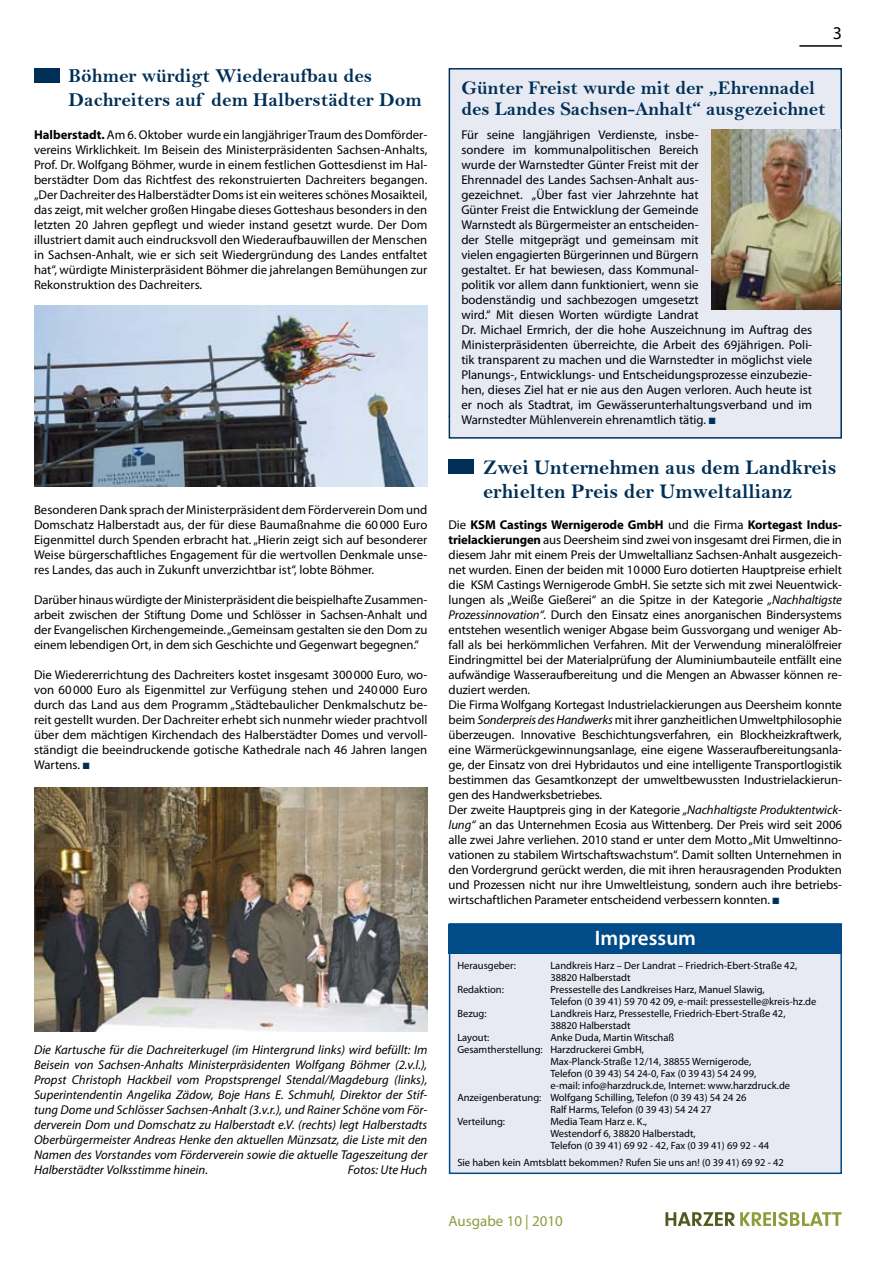
<style>
.page{position:relative;width:893px;height:1263px;background:#fff}
.page>*{position:absolute;margin:0;border:0;box-sizing:border-box;transform-origin:0 0}
.t1{font:21px/24px "Bell MT Bold";color:#003057}
.t2{font:600 21px "Myriad Pro";color:#fff}
.t3{font:19.8px/24px "Bell MT Bold";color:#003057}
.t4{font:19.5px/21px "Bell MT Bold";color:#003057}
.t5{font:18px "Myriad Pro";color:#000}
.t6{font:15px "Myriad Pro";color:#8f9c3c}
.t7{font:12.75px/15px "Myriad Pro";letter-spacing:-.01em;color:#000;text-align:justify}
.t8{font:italic 12.75px/15px "Myriad Pro";color:#000;text-align:justify}
.t9{font:10.5px/12px "Myriad Pro";color:#000}
.s1{font-weight:700}
.s2{color:#003057}
.s3{font-style:italic}
</style>
<div class="page">
<hr style="left:799px;top:45px;width:43px;height:2px;background:#000">
<svg style="left:665px;top:1212px;width:106px;height:14px"></svg>
<hr style="left:773px;top:1212px;width:3px;height:14px;background:#8f9c3c">
<svg style="left:778px;top:1212px;width:63px;height:14px"></svg>
<div style="left:34px;top:68px;width:26px;height:15px;background:#003057"></div>
<div style="left:449px;top:459px;width:25px;height:15px;background:#003057"></div>
<img style="left:34px;top:306px;width:393px;height:180px">
<div style="left:449px;top:923px;width:393px;height:251px;background:#e7e9f3;border:2px solid #004b88"></div>
<div style="left:449px;top:924px;width:393px;height:30px;background:#004b88"></div>
<div style="left:449px;top:68px;width:393px;height:371px;background:#e7e9f3;border:2px solid #003057"></div>
<img style="left:711px;top:130px;width:129px;height:179px">
<img style="left:34px;top:787px;width:393px;height:245px">
<h2 class="t3" style="left:69px;top:64px;width:355px">Böhmer würdigt Wiederaufbau des<br>Dachreiters auf dem Halberstädter Dom</h2>
<p class="t7" style="left:34px;top:127px;width:395px"><span class="s1">Halberstadt.</span> Am 6. Oktober wurde ein langjähriger Traum des Domförder&shy;vereins Wirklichkeit. Im Beisein des Ministerpräsidenten Sachsen-Anhalts, Prof. Dr. Wolfgang Böhmer, wurde in einem festlichen Gottesdienst im Hal&shy;berstädter Dom das Richtfest des rekonstruierten Dachreiters begangen. „Der Dachreiter des Halberstädter Doms ist ein weiteres schönes Mosaikteil, das zeigt, mit welcher großen Hingabe dieses Gotteshaus besonders in den letzten 20 Jahren gepflegt und wieder instand gesetzt wurde. Der Dom illustriert damit auch eindrucksvoll den Wiederaufbauwillen der Menschen in Sachsen-Anhalt, wie er sich seit Wiedergründung des Landes entfaltet hat“, würdigte Ministerpräsident Böhmer die jahrelangen Bemühungen zur Rekonstruktion des Dachreiters.</p>
<p class="t7" style="left:34px;top:502px;width:395px">Besonderen Dank sprach der Ministerpräsident dem Förderverein Dom und Domschatz Halberstadt aus, der für diese Baumaßnahme die 60000 Euro Eigenmittel durch Spenden erbracht hat. „Hierin zeigt sich auf besonderer Weise bürgerschaftliches Engagement für die wertvollen Denkmale unse&shy;res Landes, das auch in Zukunft unverzichtbar ist“, lobte Böhmer.</p>
<p class="t7" style="left:34px;top:592px;width:395px">Darüber hinaus würdigte der Ministerpräsident die beispielhafte Zusammen&shy;arbeit zwischen der Stiftung Dome und Schlösser in Sachsen-Anhalt und der Evangelischen Kirchengemeinde. „Gemeinsam gestalten sie den Dom zu einem lebendigen Ort, in dem sich Geschichte und Gegenwart begegnen.“</p>
<p class="t7" style="left:34px;top:667px;width:395px">Die Wiedererrichtung des Dachreiters kostet insgesamt 300000 Euro, wo&shy;von 60000 Euro als Eigenmittel zur Verfügung stehen und 240000 Euro durch das Land aus dem Programm „Städtebaulicher Denkmalschutz be&shy;reit gestellt wurden. Der Dachreiter erhebt sich nunmehr wieder prachtvoll über dem mächtigen Kirchendach des Halberstädter Domes und vervoll&shy;ständigt die beeindruckende gotische Kathedrale nach 46 Jahren langen Wartens. <span class="s2">■</span></p>
<p class="t8" style="left:34px;top:1042px;width:395px">Die Kartusche für die Dachreiterkugel (im Hintergrund links) wird befüllt: Im Beisein von Sachsen-Anhalts Ministerpräsidenten Wolfgang Böhmer (2.v.l.), Propst Christoph Hackbeil vom Propstsprengel Stendal/Magdeburg (links), Superintendentin Angelika Zädow, Boje Hans E. Schmuhl, Direktor der Stif&shy;tung Dome und Schlösser Sachsen-Anhalt (3.v.r.), und Rainer Schöne vom För&shy;derverein Dom und Domschatz zu Halberstadt e.V. (rechts) legt Halberstadts Oberbürgermeister Andreas Henke den aktuellen Münzsatz, die Liste mit den Namen des Vorstandes vom Förderverein sowie die aktuelle Tageszeitung der Halberstädter Volksstimme hinein.</p>
<p class="t8" style="left:348px;top:1162px;width:81px">Fotos: Ute Huch</p>
<h3 class="t5" style="left:833px;top:22px;width:11px">3</h3>
<h3 class="t4" style="left:461px;top:77px;width:366px">Günter Freist wurde mit der „Ehrennadel des Landes Sachsen-Anhalt“ ausgezeichnet</h3>
<p class="t7" style="left:461px;top:127px;width:352px;text-align:left">Für seine langjährigen Verdienste, insbe-<br>sondere im kommunalpolitischen Bereich<br>wurde der Warnstedter Günter Freist mit der<br>Ehrennadel des Landes Sachsen-Anhalt aus-<br>gezeichnet. „Über fast vier Jahrzehnte hat<br>Günter Freist die Entwicklung der Gemeinde<br>Warnstedt als Bürgermeister an entscheiden-<br>der Stelle mitgeprägt und gemeinsam mit<br>vielen engagierten Bürgerinnen und Bürgern<br>gestaltet. Er hat bewiesen, dass Kommunal-<br>politik vor allem dann funktioniert, wenn sie<br>bodenständig und sachbezogen umgesetzt<br>wird.“ Mit diesen Worten würdigte Landrat<br>Dr. Michael Ermrich, der die hohe Auszeichnung im Auftrag des Ministerpräsidenten überreichte, die Arbeit des 69jährigen. Poli&shy;tik transparent zu machen und die Warnstedter in möglichst viele Planungs-, Entwicklungs- und Entscheidungsprozesse einzubezie&shy;hen, dieses Ziel hat er nie aus den Augen verloren. Auch heute ist er noch als Stadtrat, im Gewässerunterhaltungsverband und im Warnstedter Mühlenverein ehrenamtlich tätig. <span class="s2">■</span></p>
<h1 class="t1" style="left:483px;top:455px;width:355px">Zwei Unternehmen aus dem Landkreis erhielten Preis der Umweltallianz</h1>
<p class="t7" style="left:449px;top:517px;width:395px;text-align:left">Die <span class="s1">KSM Castings Wernigerode GmbH</span> und die Firma <span class="s1">Kortegast Indus&shy;trielackierungen</span> aus Deersheim sind zwei von insgesamt drei Firmen, die in diesem Jahr mit einem Preis der Umweltallianz Sachsen-Anhalt ausgezeich&shy;net wurden. Einen der beiden mit 10000 Euro dotierten Hauptpreise erhielt die KSM Castings Wernigerode GmbH. Sie setzte sich mit zwei Neuentwick&shy;lungen als „Weiße Gießerei“ an die Spitze in der Kategorie <span class="s3">„Nachhaltigste Prozessinnovation“</span>. Durch den Einsatz eines anorganischen Bindersystems entstehen wesentlich weniger Abgase beim Gussvorgang und weniger Ab&shy;fall als bei herkömmlichen Verfahren. Mit der Verwendung mineralölfreier Eindringmittel bei der Materialprüfung der Aluminiumbauteile entfällt eine aufwändige Wasseraufbereitung und die Mengen an Abwasser können re&shy;duziert werden.<br>Die Firma Wolfgang Kortegast Industrielackierungen aus Deersheim konnte beim <span class="s3">Sonderpreis des Handwerks</span> mit ihrer ganzheitlichen Umweltphilosophie überzeugen. Innovative Beschichtungsverfahren, ein Blockheizkraftwerk, eine Wärmerückgewinnungsanlage, eine eigene Wasseraufbereitungsanla&shy;ge, der Einsatz von drei Hybridautos und eine intelligente Transportlogistik bestimmen das Gesamtkonzept der umweltbewussten Industrielackierun&shy;gen des Handwerksbetriebes.<br>Der zweite Hauptpreis ging in der Kategorie <span class="s3">„Nachhaltigste Produktentwick&shy;lung“</span> an das Unternehmen Ecosia aus Wittenberg. Der Preis wird seit 2006 alle zwei Jahre verliehen. 2010 stand er unter dem Motto „Mit Umweltinno&shy;vationen zu stabilem Wirtschaftswachstum“. Damit sollten Unternehmen in den Vordergrund gerückt werden, die mit ihren herausragenden Produkten und Prozessen nicht nur ihre Umweltleistung, sondern auch ihre betriebs&shy;wirtschaftlichen Parameter entscheidend verbessern konnten. <span class="s2">■</span></p>
<h1 class="t2" style="left:595px;top:925px;width:103px">Impressum</h1>
<p class="t9" style="left:457px;top:959px;width:60px">Herausgeber:</p>
<p class="t9" style="left:550px;top:959px;width:248px">Landkreis Harz – Der Landrat – Friedrich-Ebert-Straße 42,<br>38820 Halberstadt</p>
<p class="t9" style="left:457px;top:983px;width:48px">Redaktion:</p>
<p class="t9" style="left:550px;top:983px;width:268px">Pressestelle des Landkreises Harz, Manuel Slawig,<br>Telefon (0 39 41) 59 70 42 09, e-mail: pressestelle@kreis-hz.de</p>
<p class="t9" style="left:457px;top:1007px;width:31px">Bezug:</p>
<p class="t9" style="left:550px;top:1007px;width:237px">Landkreis Harz, Pressestelle, Friedrich-Ebert-Straße 42,<br>38820 Halberstadt</p>
<p class="t9" style="left:457px;top:1031px;width:33px">Layout:</p>
<p class="t9" style="left:550px;top:1031px;width:125px">Anke Duda, Martin Witschaß</p>
<p class="t9" style="left:457px;top:1043px;width:188px">Gesamtherstellung: Harzdruckerei GmbH,</p>
<p class="t9" style="left:550px;top:1055px;width:202px">Max-Planck-Straße 12/14, 38855 Wernigerode,</p>
<p class="t9" style="left:550px;top:1067px;width:207px">Telefon (0 39 43) 54 24-0, Fax (0 39 43) 54 24 99,</p>
<p class="t9" style="left:550px;top:1079px;width:241px">e-mail: info@harzdruck.de, Internet: www.harzdruck.de</p>
<p class="t9" style="left:457px;top:1091px;width:291px">Anzeigenberatung: Wolfgang Schilling, Telefon (0 39 43) 54 24 26</p>
<p class="t9" style="left:550px;top:1103px;width:163px">Ralf Harms, Telefon (0 39 43) 54 24 27</p>
<p class="t9" style="left:457px;top:1115px;width:49px">Verteilung:</p>
<p class="t9" style="left:550px;top:1115px;width:220px">Media Team Harz e. K.,<br>Westendorf 6, 38820 Halberstadt,<br>Telefon (0 39 41) 69 92 - 42, Fax (0 39 41) 69 92 - 44</p>
<p class="t9" style="left:457px;top:1156px;width:328px">Sie haben kein Amtsblatt bekommen? Rufen Sie uns an! (0 39 41) 69 92 - 42</p>
<p class="t6" style="left:449px;top:1211px;width:116px">Ausgabe 10 | 2010</p>
</div>
